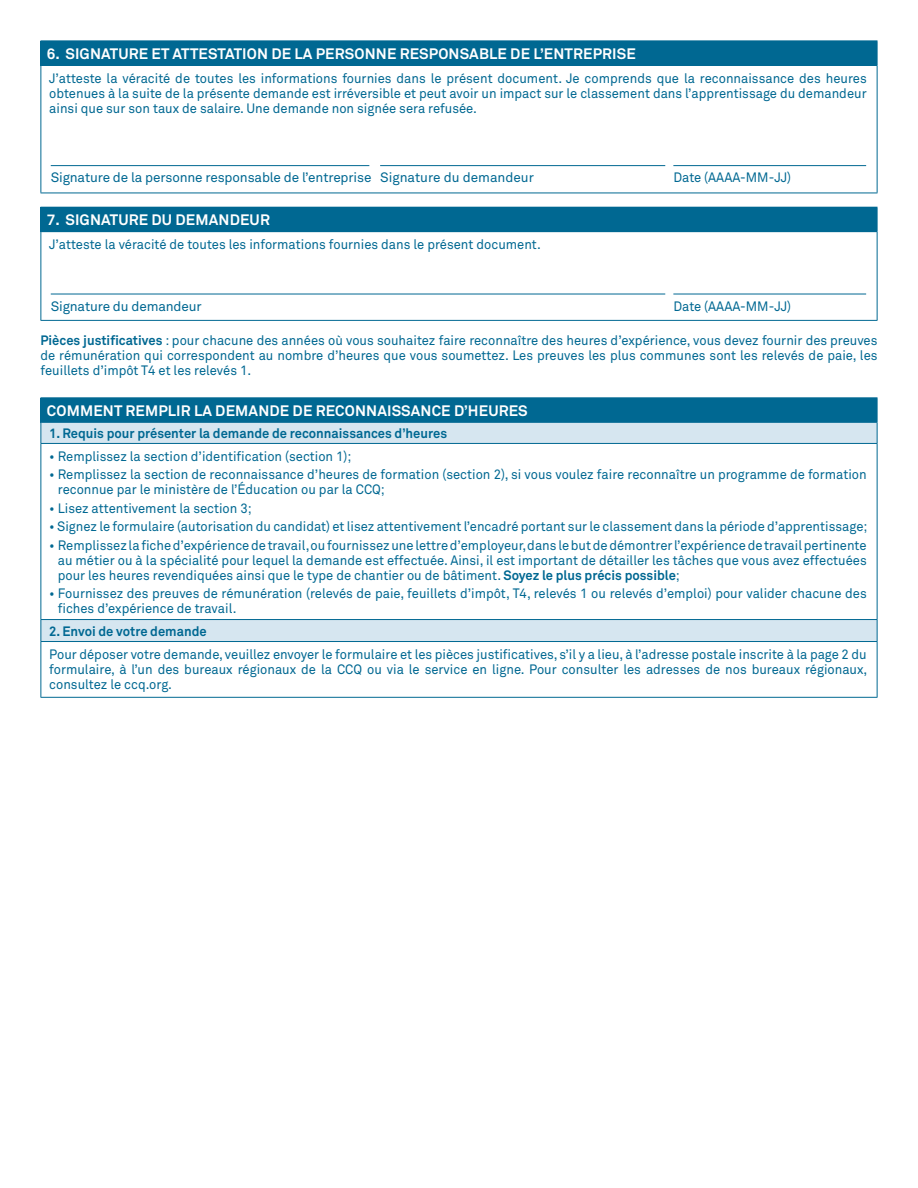
<style>
.page{position:relative;width:918px;height:1188px;background:#fff}
.page>*{position:absolute;margin:0;border:0;box-sizing:border-box;transform-origin:0 0}
.t1{font:700 15px "Akkurat Pro";letter-spacing:.01em;color:#fff}
.t2{font:13.5px/15px "Akkurat Pro";color:#006892;text-align:justify;scale:.96 1}
.t3{font:13.5px "Akkurat Pro";color:#006892}
.t4{font:700 13.5px "Akkurat Pro";color:#006892;scale:.96 1}
.s1{font-weight:700}
</style>
<div class="page">
<div style="left:41px;top:398px;width:836px;height:24px;background:#006892"></div>
<svg style="left:41px;top:423px;width:836px;height:218px"></svg>
<hr style="left:40px;top:397px;width:838px;height:1px;background:#006892">
<hr style="left:40px;top:422px;width:838px;height:1px;background:#006892">
<svg style="left:40px;top:398px;width:1px;height:45px"></svg>
<svg style="left:877px;top:398px;width:1px;height:45px"></svg>
<hr style="left:40px;top:443px;width:838px;height:1px;background:#006892">
<hr style="left:40px;top:444px;width:1px;height:175px;background:#006892">
<hr style="left:877px;top:444px;width:1px;height:175px;background:#006892">
<hr style="left:40px;top:619px;width:838px;height:1px;background:#006892">
<svg style="left:40px;top:620px;width:1px;height:21px"></svg>
<svg style="left:877px;top:620px;width:1px;height:21px"></svg>
<hr style="left:40px;top:641px;width:838px;height:1px;background:#006892">
<hr style="left:40px;top:642px;width:1px;height:55px;background:#006892">
<hr style="left:877px;top:642px;width:1px;height:55px;background:#006892">
<hr style="left:40px;top:697px;width:838px;height:1px;background:#006892">
<div style="left:41px;top:207px;width:836px;height:25px;background:#006892"></div>
<hr style="left:40px;top:207px;width:838px;height:1px;background:#006892">
<svg style="left:40px;top:208px;width:1px;height:23px"></svg>
<svg style="left:877px;top:208px;width:1px;height:23px"></svg>
<hr style="left:40px;top:231px;width:838px;height:1px;background:#006892">
<hr style="left:40px;top:232px;width:1px;height:88px;background:#006892">
<hr style="left:877px;top:232px;width:1px;height:88px;background:#006892">
<hr style="left:40px;top:320px;width:838px;height:1px;background:#006892">
<hr style="left:51px;top:294px;width:614px;height:1px;background:#006892">
<div style="left:41px;top:41px;width:836px;height:24px;background:#006892"></div>
<hr style="left:40px;top:40px;width:838px;height:1px;background:#006892">
<svg style="left:40px;top:41px;width:1px;height:24px"></svg>
<svg style="left:877px;top:41px;width:1px;height:24px"></svg>
<hr style="left:40px;top:65px;width:838px;height:1px;background:#006892">
<hr style="left:40px;top:66px;width:1px;height:127px;background:#006892">
<hr style="left:877px;top:66px;width:1px;height:127px;background:#006892">
<hr style="left:40px;top:193px;width:838px;height:1px;background:#006892">
<hr style="left:673px;top:294px;width:193px;height:1px;background:#006892">
<hr style="left:51px;top:165px;width:318px;height:1px;background:#006892">
<hr style="left:380px;top:165px;width:285px;height:1px;background:#006892">
<hr style="left:673px;top:165px;width:193px;height:1px;background:#006892">
<p class="t1" style="left:47px;top:44px;width:591px">6. SIGNATURE ET ATTESTATION DE LA PERSONNE RESPONSABLE DE L’ENTREPRISE</p>
<p class="t2" style="left:49px;top:71px;width:853px">J’atteste la véracité de toutes les informations fournies dans le présent document. Je comprends que la reconnaissance des heures obtenues à la suite de la présente demande est irréversible et peut avoir un impact sur le classement dans l’apprentissage du demandeur ainsi que sur son taux de salaire. Une demande non signée sera refusée.</p>
<p class="t3" style="left:51px;top:170px;width:485px">Signature de la personne responsable de l’entreprise Signature du demandeur</p>
<p class="t2" style="left:673px;top:170px;width:124px">Date (AAAA-MM-JJ)</p>
<p class="t1" style="left:47px;top:210px;width:225px">7. SIGNATURE DU DEMANDEUR</p>
<p class="t2" style="left:49px;top:237px;width:514px">J’atteste la véracité de toutes les informations fournies dans le présent document.</p>
<p class="t2" style="left:673px;top:299px;width:124px">Date (AAAA-MM-JJ)</p>
<p class="t3" style="left:51px;top:298px;width:153px">Signature du demandeur</p>
<p class="t2" style="left:40px;top:333px;width:873px"><span class="s1">Pièces justificatives</span> : pour chacune des années où vous souhaitez faire reconnaître des heures d’expérience, vous devez fournir des preuves de rémunération qui correspondent au nombre d’heures que vous soumettez. Les preuves les plus communes sont les relevés de paie, les feuillets d’impôt T4 et les relevés 1.</p>
<p class="t1" style="left:47px;top:401px;width:482px">COMMENT REMPLIR LA DEMANDE DE RECONNAISSANCE D’HEURES</p>
<p class="t4" style="left:49px;top:425px;width:416px">1. Requis pour présenter la demande de reconnaissances d’heures</p>
<p class="t2" style="left:49px;top:449px;width:316px">• Remplissez la section d’identification (section 1);</p>
<p class="t2" style="left:58px;top:467px;width:844px;text-indent:-9px">• Remplissez la section de reconnaissance d’heures de formation (section 2), si vous voulez faire reconnaître un programme de formation reconnue par le ministère de l’Éducation ou par la CCQ;</p>
<p class="t2" style="left:49px;top:501px;width:212px">• Lisez attentivement la section 3;</p>
<p class="t2" style="left:49px;top:519px;width:854px">• Signez le formulaire (autorisation du candidat) et lisez attentivement l’encadré portant sur le classement dans la période d’apprentissage;</p>
<p class="t2" style="left:58px;top:538px;width:844px;text-indent:-9px">• Remplissez la fiche d’expérience de travail, ou fournissez une lettre d’employeur, dans le but de démontrer l’expérience de travail pertinente au métier ou à la spécialité pour lequel la demande est effectuée. Ainsi, il est important de détailler les tâches que vous avez effectuées pour les heures revendiquées ainsi que le type de chantier ou de bâtiment. <span class="s1">Soyez le plus précis possible</span>;</p>
<p class="t2" style="left:58px;top:586px;width:844px;text-indent:-9px">• Fournissez des preuves de rémunération (relevés de paie, feuillets d’impôt, T4, relevés 1 ou relevés d’emploi) pour valider chacune des fiches d’expérience de travail.</p>
<p class="t4" style="left:49px;top:623px;width:166px">2. Envoi de votre demande</p>
<p class="t2" style="left:49px;top:647px;width:854px">Pour déposer votre demande, veuillez envoyer le formulaire et les pièces justificatives, s’il y a lieu, à l’adresse postale inscrite à la page 2 du formulaire, à l’un des bureaux régionaux de la CCQ ou via le service en ligne. Pour consulter les adresses de nos bureaux régionaux, consultez le ccq.org.</p>
</div>
